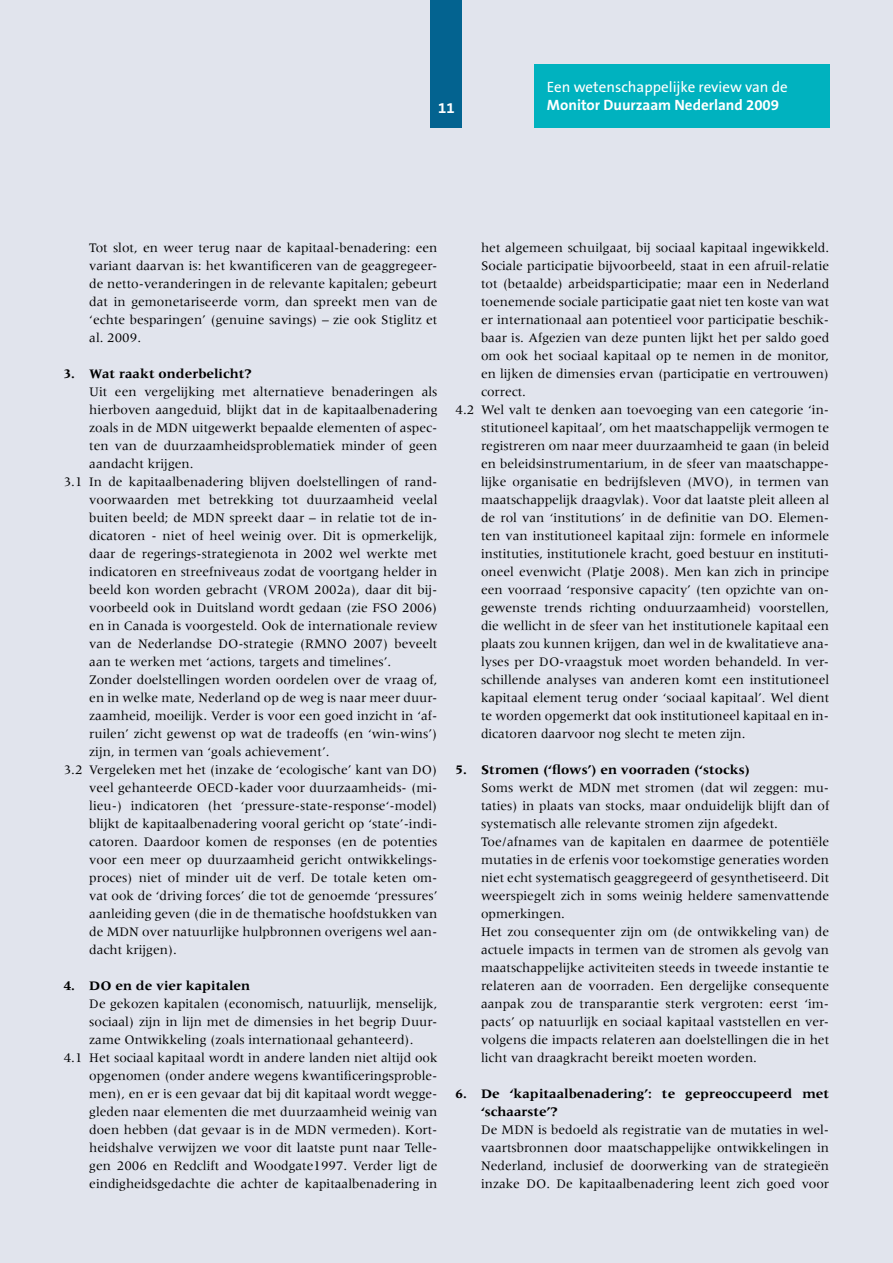
<style>
.page{position:relative;width:893px;height:1263px;background:#e1e4ed}
.page>*{position:absolute;margin:0;border:0;box-sizing:border-box;transform-origin:0 0}
.t1{font:15px "The Sans B5 Plain";color:#fff}
.t2{font:700 15px "The Sans B7";color:#fff}
.t3{font:13.5px/18px "Meridien LT Std";color:#000;text-align:justify}
.t4{font:700 13.5px/18px "Meridien LT Std";color:#000}
</style>
<div class="page">
<div style="left:431px;top:0;width:31px;height:128px;background:#036390"></div>
<div style="left:534px;top:64px;width:295px;height:64px;background:#00b2bf"></div>
<p class="t2" style="left:438px;top:100px;width:18px">11</p>
<p class="t1" style="left:547px;top:79px;width:242px">Een wetenschappelijke review van de</p>
<p class="t2" style="left:547px;top:97px;width:233px">Monitor Duurzaam Nederland 2009</p>
<p class="t3" style="left:89px;top:239px;width:350px">Tot slot, en weer terug naar de kapitaal-benadering: een variant daarvan is: het kwantificeren van de geaggregeer&shy;de netto-veranderingen in de relevante kapitalen; gebeurt dat in gemonetariseerde vorm, dan spreekt men van de ‘echte besparingen’ (genuine savings) – zie ook Stiglitz et al. 2009.</p>
<p class="t4" style="left:64px;top:364px;width:190px">3. Wat raakt onderbelicht?</p>
<p class="t3" style="left:89px;top:383px;width:350px">Uit een vergelijking met alternatieve benaderingen als</p>
<p class="t3" style="left:89px;top:401px;width:350px">hierboven aangeduid, blijkt dat in de kapitaalbenadering</p>
<p class="t3" style="left:89px;top:419px;width:350px">zoals in de MDN uitgewerkt bepaalde elementen of aspec-</p>
<p class="t3" style="left:89px;top:437px;width:350px">ten van de duurzaamheidsproblematiek minder of geen</p>
<p class="t3" style="left:89px;top:455px;width:106px">aandacht krijgen.</p>
<p class="t3" style="left:64px;top:473px;width:375px">3.1 In de kapitaalbenadering blijven doelstellingen of rand-</p>
<p class="t3" style="left:89px;top:491px;width:350px">voorwaarden met betrekking tot duurzaamheid veelal</p>
<p class="t3" style="left:89px;top:509px;width:350px">buiten beeld; de MDN spreekt daar – in relatie tot de in-</p>
<p class="t3" style="left:89px;top:527px;width:350px">dicatoren - niet of heel weinig over. Dit is opmerkelijk,</p>
<p class="t3" style="left:89px;top:545px;width:350px">daar de regerings-strategienota in 2002 wel werkte met</p>
<p class="t3" style="left:89px;top:563px;width:350px">indicatoren en streefniveaus zodat de voortgang helder in</p>
<p class="t3" style="left:89px;top:581px;width:350px">beeld kon worden gebracht (VROM 2002a), daar dit bij-</p>
<p class="t3" style="left:89px;top:599px;width:350px">voorbeeld ook in Duitsland wordt gedaan (zie FSO 2006)</p>
<p class="t3" style="left:89px;top:617px;width:350px">en in Canada is voorgesteld. Ook de internationale review</p>
<p class="t3" style="left:89px;top:635px;width:350px">van de Nederlandse DO-strategie (RMNO 2007) beveelt</p>
<p class="t3" style="left:89px;top:653px;width:304px">aan te werken met ‘actions, targets and timelines’.</p>
<p class="t3" style="left:89px;top:671px;width:350px">Zonder doelstellingen worden oordelen over de vraag of,</p>
<p class="t3" style="left:89px;top:689px;width:350px">en in welke mate, Nederland op de weg is naar meer duur-</p>
<p class="t3" style="left:89px;top:707px;width:350px">zaamheid, moeilijk. Verder is voor een goed inzicht in ‘af-</p>
<p class="t3" style="left:89px;top:725px;width:350px">ruilen’ zicht gewenst op wat de tradeoffs (en ‘win-wins’)</p>
<p class="t3" style="left:89px;top:743px;width:242px">zijn, in termen van ‘goals achievement’.</p>
<p class="t3" style="left:64px;top:761px;width:375px">3.2 Vergeleken met het (inzake de ‘ecologische’ kant van DO)</p>
<p class="t3" style="left:89px;top:779px;width:350px">veel gehanteerde OECD-kader voor duurzaamheids- (mi-</p>
<p class="t3" style="left:89px;top:797px;width:350px">lieu-) indicatoren (het ‘pressure-state-response‘-model)</p>
<p class="t3" style="left:89px;top:815px;width:350px">blijkt de kapitaalbenadering vooral gericht op ‘state’-indi-</p>
<p class="t3" style="left:89px;top:833px;width:350px">catoren. Daardoor komen de responses (en de potenties</p>
<p class="t3" style="left:89px;top:851px;width:350px">voor een meer op duurzaamheid gericht ontwikkelings-</p>
<p class="t3" style="left:89px;top:869px;width:350px">proces) niet of minder uit de verf. De totale keten om-</p>
<p class="t3" style="left:89px;top:887px;width:350px">vat ook de ‘driving forces’ die tot de genoemde ‘pressures’</p>
<p class="t3" style="left:89px;top:905px;width:350px">aanleiding geven (die in de thematische hoofdstukken van</p>
<p class="t3" style="left:89px;top:923px;width:350px">de MDN over natuurlijke hulpbronnen overigens wel aan-</p>
<p class="t3" style="left:89px;top:941px;width:89px">dacht krijgen).</p>
<p class="t4" style="left:64px;top:976px;width:188px">4. DO en de vier kapitalen</p>
<p class="t3" style="left:89px;top:995px;width:350px">De gekozen kapitalen (economisch, natuurlijk, menselijk,</p>
<p class="t3" style="left:89px;top:1013px;width:350px">sociaal) zijn in lijn met de dimensies in het begrip Duur-</p>
<p class="t3" style="left:89px;top:1031px;width:326px">zame Ontwikkeling (zoals internationaal gehanteerd).</p>
<p class="t3" style="left:64px;top:1049px;width:375px">4.1 Het sociaal kapitaal wordt in andere landen niet altijd ook</p>
<p class="t3" style="left:89px;top:1067px;width:350px">opgenomen (onder andere wegens kwantificeringsproble-</p>
<p class="t3" style="left:89px;top:1085px;width:350px">men), en er is een gevaar dat bij dit kapitaal wordt wegge-</p>
<p class="t3" style="left:89px;top:1103px;width:350px">gleden naar elementen die met duurzaamheid weinig van</p>
<p class="t3" style="left:89px;top:1121px;width:350px">doen hebben (dat gevaar is in de MDN vermeden). Kort-</p>
<p class="t3" style="left:89px;top:1139px;width:350px">heidshalve verwijzen we voor dit laatste punt naar Telle-</p>
<p class="t3" style="left:89px;top:1157px;width:350px">gen 2006 en Redclift and Woodgate1997. Verder ligt de</p>
<p class="t3" style="left:89px;top:1175px;width:350px">eindigheidsgedachte die achter de kapitaalbenadering in</p>
<p class="t3" style="left:481px;top:239px;width:350px">het algemeen schuilgaat, bij sociaal kapitaal ingewikkeld.</p>
<p class="t3" style="left:481px;top:257px;width:350px">Sociale participatie bijvoorbeeld, staat in een afruil-relatie</p>
<p class="t3" style="left:481px;top:275px;width:350px">tot (betaalde) arbeidsparticipatie; maar een in Nederland</p>
<p class="t3" style="left:481px;top:293px;width:350px">toenemende sociale participatie gaat niet ten koste van wat</p>
<p class="t3" style="left:481px;top:311px;width:350px">er internationaal aan potentieel voor participatie beschik-</p>
<p class="t3" style="left:481px;top:329px;width:350px">baar is. Afgezien van deze punten lijkt het per saldo goed</p>
<p class="t3" style="left:481px;top:347px;width:350px">om ook het sociaal kapitaal op te nemen in de monitor,</p>
<p class="t3" style="left:481px;top:365px;width:350px">en lijken de dimensies ervan (participatie en vertrouwen)</p>
<p class="t3" style="left:481px;top:383px;width:46px">correct.</p>
<p class="t3" style="left:455px;top:401px;width:375px">4.2 Wel valt te denken aan toevoeging van een categorie ‘in-</p>
<p class="t3" style="left:481px;top:419px;width:350px">stitutioneel kapitaal’, om het maatschappelijk vermogen te</p>
<p class="t3" style="left:481px;top:437px;width:350px">registreren om naar meer duurzaamheid te gaan (in beleid</p>
<p class="t3" style="left:481px;top:455px;width:350px">en beleidsinstrumentarium, in de sfeer van maatschappe-</p>
<p class="t3" style="left:481px;top:473px;width:350px">lijke organisatie en bedrijfsleven (MVO), in termen van</p>
<p class="t3" style="left:481px;top:491px;width:350px">maatschappelijk draagvlak). Voor dat laatste pleit alleen al</p>
<p class="t3" style="left:481px;top:509px;width:350px">de rol van ‘institutions’ in de definitie van DO. Elemen-</p>
<p class="t3" style="left:481px;top:527px;width:350px">ten van institutioneel kapitaal zijn: formele en informele</p>
<p class="t3" style="left:481px;top:545px;width:350px">instituties, institutionele kracht, goed bestuur en instituti-</p>
<p class="t3" style="left:481px;top:563px;width:350px">oneel evenwicht (Platje 2008). Men kan zich in principe</p>
<p class="t3" style="left:481px;top:581px;width:350px">een voorraad ‘responsive capacity’ (ten opzichte van on-</p>
<p class="t3" style="left:481px;top:599px;width:350px">gewenste trends richting onduurzaamheid) voorstellen,</p>
<p class="t3" style="left:481px;top:617px;width:350px">die wellicht in de sfeer van het institutionele kapitaal een</p>
<p class="t3" style="left:481px;top:635px;width:350px">plaats zou kunnen krijgen, dan wel in de kwalitatieve ana-</p>
<p class="t3" style="left:481px;top:653px;width:350px">lyses per DO-vraagstuk moet worden behandeld. In ver-</p>
<p class="t3" style="left:481px;top:671px;width:350px">schillende analyses van anderen komt een institutioneel</p>
<p class="t3" style="left:481px;top:689px;width:350px">kapitaal element terug onder ‘sociaal kapitaal’. Wel dient</p>
<p class="t3" style="left:481px;top:707px;width:350px">te worden opgemerkt dat ook institutioneel kapitaal en in-</p>
<p class="t3" style="left:481px;top:725px;width:266px">dicatoren daarvoor nog slecht te meten zijn.</p>
<p class="t4" style="left:455px;top:760px;width:296px">5. Stromen (‘flows’) en voorraden (‘stocks)</p>
<p class="t3" style="left:481px;top:779px;width:350px;text-align:left">Soms werkt de MDN met stromen (dat wil zeggen: mu&shy;taties) in plaats van stocks, maar onduidelijk blijft dan of systematisch alle relevante stromen zijn afgedekt.<br>Toe/afnames van de kapitalen en daarmee de potentiële mutaties in de erfenis voor toekomstige generaties worden niet echt systematisch geaggregeerd of gesynthetiseerd. Dit weerspiegelt zich in soms weinig heldere samenvattende opmerkingen.<br>Het zou consequenter zijn om (de ontwikkeling van) de actuele impacts in termen van de stromen als gevolg van maatschappelijke activiteiten steeds in tweede instantie te relateren aan de voorraden. Een dergelijke consequente aanpak zou de transparantie sterk vergroten: eerst ‘im&shy;pacts’ op natuurlijk en sociaal kapitaal vaststellen en ver&shy;volgens die impacts relateren aan doelstellingen die in het licht van draagkracht bereikt moeten worden.</p>
<p class="t4" style="left:481px;top:1084px;width:350px;text-indent:-26px">6. De ‘kapitaalbenadering’: te gepreoccupeerd met ‘schaarste’?</p>
<p class="t3" style="left:481px;top:1121px;width:350px">De MDN is bedoeld als registratie van de mutaties in wel&shy;vaartsbronnen door maatschappelijke ontwikkelingen in Nederland, inclusief de doorwerking van de strategieën inzake DO. De kapitaalbenadering leent zich goed voor</p>
</div>
